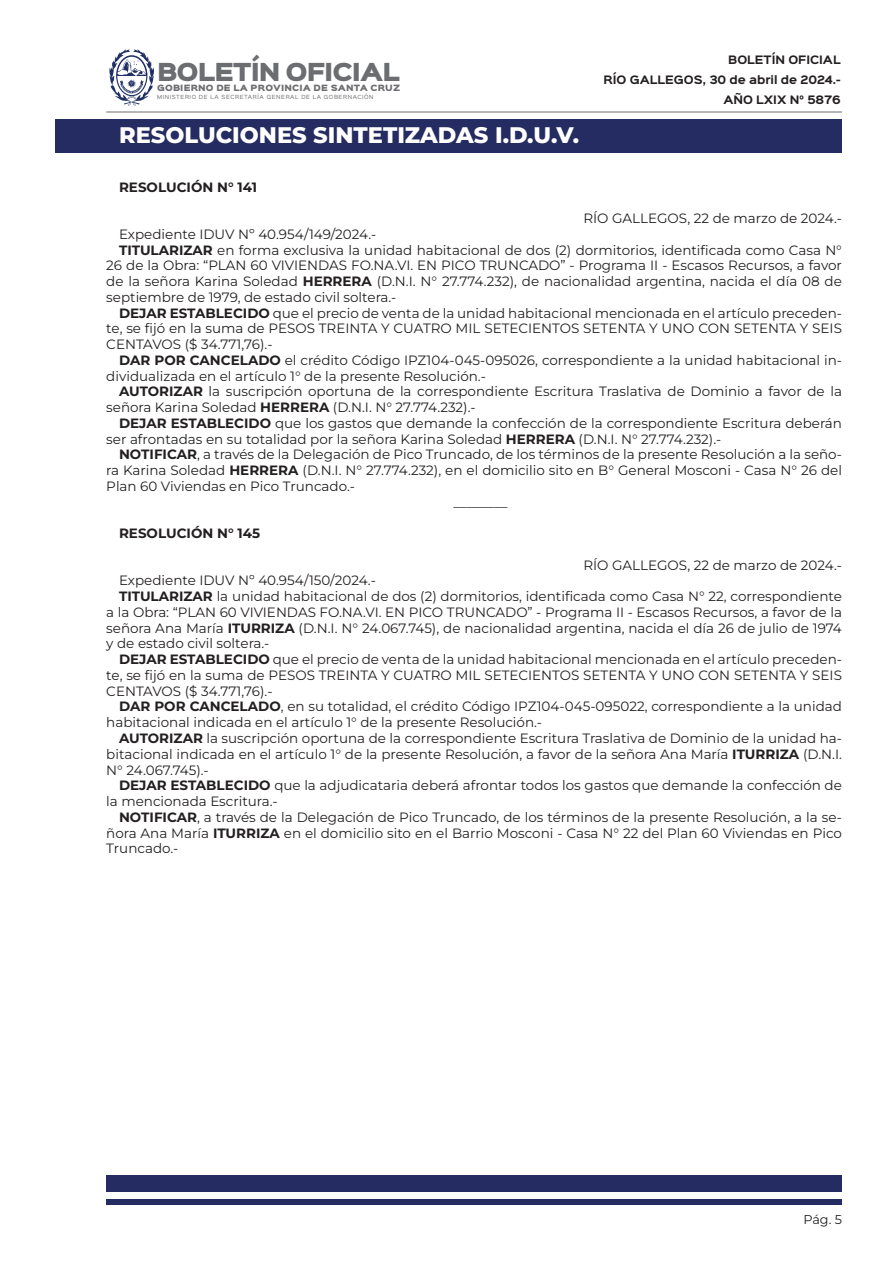
<style>
.page{position:relative;width:893px;height:1263px;background:#fff}
.page>*{position:absolute;margin:0;border:0;box-sizing:border-box;transform-origin:0 0}
.t1{font:800 22.5px "Montserrat";color:#fff}
.t2{font:22.35px "Sinkin Sans 900 X Black";letter-spacing:-.04em;color:#6c6d70}
.t3{font:13.5px/15.8px "Montserrat";color:#231f20;text-align:justify}
.t4{font:700 13.5px "Montserrat";color:#231f20}
.t5{font:12.75px "Montserrat";color:#231f20}
.t6{font:700 10.5px/20px "Sinkin Sans 700";color:#231f20;text-align:right}
.t7{font:7.8px "Sinkin Sans 900 X Black";letter-spacing:.02em;color:#6c6d70}
.t8{font:5.1px "Sinkin Sans 400";letter-spacing:.12em;color:#6c6d70}
.s1{font-weight:700}
</style>
<div class="page">
<svg style="left:109px;top:49px;width:45px;height:57px"></svg>
<hr style="left:106px;top:112px;width:736px;height:1px;background:#6c6d70">
<div style="left:55px;top:119px;width:787px;height:33px;background:#252c61"></div>
<div style="left:106px;top:1176px;width:736px;height:16px;background:#252c61"></div>
<div style="left:106px;top:1199px;width:736px;height:5px;background:#252c61"></div>
<h2 class="t2" style="left:157px;top:61px;width:244px">BOLETÍN OFICIAL</h2>
<p class="t7" style="left:157px;top:84px;width:245px">GOBIERNO DE LA PROVINCIA DE SANTA CRUZ</p>
<p class="t8" style="left:157px;top:93px;width:218px">MINISTERIO DE LA SECRETARÍA GENERAL DE LA GOBERNACIÓN</p>
<p class="t1" style="left:119px;top:120px;width:462px">RESOLUCIONES SINTETIZADAS I.D.U.V.</p>
<p class="t4" style="left:119px;top:177px;width:140px">RESOLUCIÓN N° 141</p>
<p class="t6" style="left:603px;top:50px;width:239px">BOLETÍN OFICIAL<br>RÍO GALLEGOS, 30 de abril de 2024.-<br>AÑO LXIX N° 5876</p>
<p class="t3" style="left:583px;top:210px;width:260px">RÍO GALLEGOS, 22 de marzo de 2024.-</p>
<p class="t3" style="left:119px;top:226px;width:259px">Expediente IDUV Nº 40.954/149/2024.-</p>
<p class="t3" style="left:106px;top:242px;width:737px;text-indent:13px"><span class="s1">TITULARIZAR</span> en forma exclusiva la unidad habitacional de dos (2) dormitorios, identificada como Casa N° 26 de la Obra: “PLAN 60 VIVIENDAS FO.NA.VI. EN PICO TRUNCADO” - Programa II - Escasos Recursos, a favor de la señora Karina Soledad <span class="s1">HERRERA</span> (D.N.I. N° 27.774.232), de nacionalidad argentina, nacida el día 08 de septiembre de 1979, de estado civil soltera.-</p>
<p class="t3" style="left:106px;top:305px;width:737px;text-indent:13px"><span class="s1">DEJAR ESTABLECIDO</span> que el precio de venta de la unidad habitacional mencionada en el artículo preceden&shy;te, se fijó en la suma de PESOS TREINTA Y CUATRO MIL SETECIENTOS SETENTA Y UNO CON SETENTA Y SEIS CENTAVOS ($ 34.771,76).-</p>
<p class="t3" style="left:106px;top:352px;width:737px;text-indent:13px"><span class="s1">DAR POR CANCELADO</span> el crédito Código IPZ104-045-095026, correspondiente a la unidad habitacional in&shy;dividualizada en el artículo 1° de la presente Resolución.-</p>
<p class="t3" style="left:106px;top:383px;width:737px;text-indent:13px"><span class="s1">AUTORIZAR</span> la suscripción oportuna de la correspondiente Escritura Traslativa de Dominio a favor de la señora Karina Soledad <span class="s1">HERRERA</span> (D.N.I. N° 27.774.232).-</p>
<p class="t3" style="left:106px;top:415px;width:737px;text-indent:13px"><span class="s1">DEJAR ESTABLECIDO</span> que los gastos que demande la confección de la correspondiente Escritura deberán ser afrontadas en su totalidad por la señora Karina Soledad <span class="s1">HERRERA</span> (D.N.I. N° 27.774.232).-</p>
<p class="t3" style="left:106px;top:446px;width:737px;text-indent:13px"><span class="s1">NOTIFICAR</span>, a través de la Delegación de Pico Truncado, de los términos de la presente Resolución a la seño&shy;ra Karina Soledad <span class="s1">HERRERA</span> (D.N.I. N° 27.774.232), en el domicilio sito en B° General Mosconi - Casa N° 26 del Plan 60 Viviendas en Pico Truncado.-</p>
<p class="t3" style="left:453px;top:494px;width:55px">________</p>
<p class="t4" style="left:119px;top:524px;width:143px">RESOLUCIÓN N° 145</p>
<p class="t3" style="left:583px;top:557px;width:260px">RÍO GALLEGOS, 22 de marzo de 2024.-</p>
<p class="t3" style="left:119px;top:572px;width:258px">Expediente IDUV Nº 40.954/150/2024.-</p>
<p class="t3" style="left:106px;top:588px;width:737px;text-indent:13px"><span class="s1">TITULARIZAR</span> la unidad habitacional de dos (2) dormitorios, identificada como Casa N° 22, correspondiente a la Obra: “PLAN 60 VIVIENDAS FO.NA.VI. EN PICO TRUNCADO” - Programa II - Escasos Recursos, a favor de la señora Ana María <span class="s1">ITURRIZA</span> (D.N.I. N° 24.067.745), de nacionalidad argentina, nacida el día 26 de julio de 1974 y de estado civil soltera.-</p>
<p class="t3" style="left:106px;top:651px;width:737px;text-indent:13px"><span class="s1">DEJAR ESTABLECIDO</span> que el precio de venta de la unidad habitacional mencionada en el artículo preceden&shy;te, se fijó en la suma de PESOS TREINTA Y CUATRO MIL SETECIENTOS SETENTA Y UNO CON SETENTA Y SEIS CENTAVOS ($ 34.771,76).-</p>
<p class="t3" style="left:106px;top:698px;width:737px;text-indent:13px"><span class="s1">DAR POR CANCELADO</span>, en su totalidad, el crédito Código IPZ104-045-095022, correspondiente a la unidad habitacional indicada en el artículo 1° de la presente Resolución.-</p>
<p class="t3" style="left:106px;top:730px;width:737px;text-indent:13px"><span class="s1">AUTORIZAR</span> la suscripción oportuna de la correspondiente Escritura Traslativa de Dominio de la unidad ha&shy;bitacional indicada en el artículo 1° de la presente Resolución, a favor de la señora Ana María <span class="s1">ITURRIZA</span> (D.N.I.<br>N° 24.067.745).-</p>
<p class="t3" style="left:106px;top:777px;width:737px;text-indent:13px"><span class="s1">DEJAR ESTABLECIDO</span> que la adjudicataria deberá afrontar todos los gastos que demande la confección de la mencionada Escritura.-</p>
<p class="t3" style="left:106px;top:809px;width:737px;text-indent:13px"><span class="s1">NOTIFICAR</span>, a través de la Delegación de Pico Truncado, de los términos de la presente Resolución, a la se&shy;ñora Ana María <span class="s1">ITURRIZA</span> en el domicilio sito en el Barrio Mosconi - Casa N° 22 del Plan 60 Viviendas en Pico Truncado.-</p>
<p class="t5" style="left:803px;top:1211px;width:40px">Pág. 5</p>
</div>
